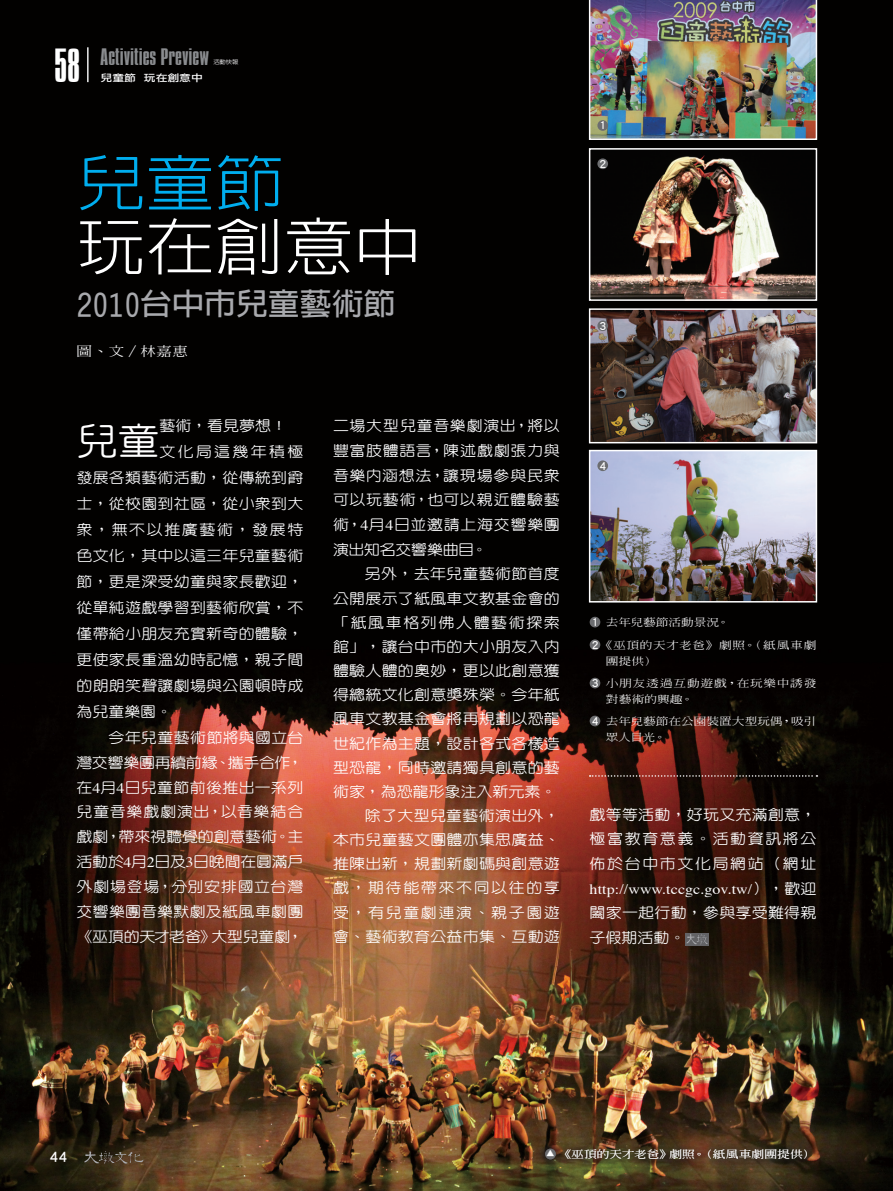
<style>
.page{position:relative;width:893px;height:1191px;background:#fff}
.page>*{position:absolute;margin:0;border:0;box-sizing:border-box;transform-origin:0 0}
.t1{font:300 62.25px "Lin Gothic";color:#fff;scale:1.11 1}
.t2{font:300 62.25px "Lin Gothic";color:#00aeef;scale:1.11 1}
.t3{font:300 41.25px "C029";color:#fff}
.內文_反白{font:500 37.35px "Yen Round";color:#fff;scale:1.11 1}
.t4{font:700 30.3px "Lin Gothic";color:#a8a9ad;scale:1.05 1}
.t5{font:300 20.55px "C029";color:#8a8c8f;scale:1.25 1}
.內文_反白-2{font:500 14.4px/24.2px "Yen Round";letter-spacing:.015em;color:#fff;text-align:justify;scale:1.11 1}
.t6{font:13.8px "Li Hei Pro";color:#fff}
.t7{font:500 12.75px "Inn Ming";color:#fff;scale:1.25 1}
.t8{font:10.65px "Li Hei Pro";color:#fff}
.t9{font:500 10.2px/16.5px "Inn Ming";letter-spacing:.05em;color:#fff;scale:1.25 1}
.t10{font:500 10.2px "Inn Ming";letter-spacing:.005em;color:#fff;scale:1.25 1}
.t11{font:500 10.2px/16.5px "Inn Ming";letter-spacing:-.015em;color:#fff;scale:1.25 1}
.t12{font:9.6px "Li Gothic Med";color:#fff;scale:1.22 1}
.t13{font:8.55px "Li Hei Pro";color:#fff}
.內文_反白-3{font:500 5.7px "Yen Round";color:#fff;scale:1.11 1}
.s1{font-family:"Times";font-weight:400}
.s2{font-family:"Inn Ming"}
.s3{font-family:"Li Hei Pro";font-weight:400;font-size:10.65px}
</style>
<div class="page">
<img style="left:0;top:0;width:893px;height:1191px">
<svg style="left:685px;top:932px;width:24px;height:13px"></svg>
<svg style="left:686px;top:933px;width:22px;height:11px"></svg>
<img style="left:592px;top:151px;width:222px;height:147px">
<div style="left:589px;top:148px;width:228px;height:153px;border:2px solid #fff"></div>
<img style="left:589px;top:0;width:228px;height:140px">
<img style="left:592px;top:311px;width:222px;height:129px">
<div style="left:589px;top:308px;width:228px;height:135px;border:2px solid #fff"></div>
<img style="left:592px;top:453px;width:222px;height:146px">
<div style="left:589px;top:450px;width:228px;height:152px;border:2px solid #fff"></div>
<div style="left:590px;top:639px;width:10px;height:11px;background:#6c6d70;border-radius:50%"></div>
<div style="left:590px;top:617px;width:10px;height:10px;background:#6c6d70;border-radius:50%"></div>
<div style="left:590px;top:677px;width:10px;height:11px;background:#6c6d70;border-radius:50%"></div>
<div style="left:590px;top:715px;width:10px;height:11px;background:#6c6d70;border-radius:50%"></div>
<svg style="left:590px;top:775px;width:227px;height:1px"></svg>
<div style="left:597px;top:120px;width:11px;height:11px;background:#6c6d70;border-radius:50%"></div>
<div style="left:597px;top:158px;width:11px;height:11px;background:#6c6d70;border-radius:50%"></div>
<div style="left:597px;top:320px;width:11px;height:11px;background:#6c6d70;border-radius:50%"></div>
<div style="left:597px;top:460px;width:11px;height:11px;background:#6c6d70;border-radius:50%"></div>
<svg style="left:535px;top:1138px;width:280px;height:29px;background:#47351e"></svg>
<div style="left:545px;top:1148px;width:11px;height:11px;background:#6c6d70;border-radius:50%"></div>
<svg style="left:84px;top:1151px;width:59px;height:12px"></svg>
<hr style="left:87px;top:47px;width:2px;height:35px;background:#fff">
<p class="t3" style="left:54px;top:42px;width:28px">58</p>
<p class="t5" style="left:100px;top:45px;width:89px">Activities Preview</p>
<p class="內文_反白-3" style="left:213px;top:59px;width:24px">活動快報</p>
<p class="t12" style="left:101px;top:73px;width:85px">兒童節 玩在創意中</p>
<p class="t2" style="left:77px;top:152px;width:188px">兒童節</p>
<p class="t1" style="left:77px;top:216px;width:313px">玩在創意中</p>
<p class="t4" style="left:77px;top:288px;width:305px">2010台中市兒童藝術節</p>
<p class="t7" style="left:77px;top:345px;width:91px">圖、文／林嘉惠</p>
<p class="t8" style="left:599px;top:120px;width:8px">1</p>
<p class="t8" style="left:599px;top:158px;width:8px">2</p>
<p class="t8" style="left:599px;top:320px;width:8px">3</p>
<p class="內文_反白" style="left:77px;top:422px;width:76px">兒童</p>
<p class="內文_反白-2" style="left:159px;top:414px;width:116px">藝術，看見夢想！</p>
<p class="內文_反白-2" style="left:77px;top:439px;width:206px;line-height:26px;text-indent:83px">文化局這幾年積極發展各類藝術活動，從傳統到爵士，從校園到社區，從小眾到大眾，無不以推廣藝術，發展特色文化，其中以這三年兒童藝術節，更是深受幼童與家長歡迎，從單純遊戲學習到藝術欣賞，不僅帶給小朋友充實新奇的體驗，更使家長重溫幼時記憶，親子間的朗朗笑聲讓劇場與公園頓時成為兒童樂園。</p>
<p class="內文_反白-2" style="left:77px;top:725px;width:206px;line-height:24.9px;text-indent:32px">今年兒童藝術節將與國立台灣交響樂團再續前緣、攜手合作，在<span class="s1">4</span>月<span class="s1">4</span>日兒童節前後推出一系列兒童音樂戲劇演出，以音樂結合戲劇，帶來視聽覺的創意藝術。主活動於<span class="s1">4</span>月<span class="s1">2</span>日及<span class="s1">3</span>日晚間在圓滿戶外劇場登場，分別安排國立台灣交響樂團音樂默劇及紙風車劇團<span class="s2">《</span>巫頂的天才老爸<span class="s2">》</span>大型兒童劇，</p>
<p class="內文_反白-2" style="left:333px;top:413px;width:206px;line-height:24.8px">二場大型兒童音樂劇演出，將以豐富肢體語言，陳述戲劇張力與音樂內涵想法，讓現場參與民眾可以玩藝術，也可以親近體驗藝術，<span class="s1">4</span>月<span class="s1">4</span>日並邀請上海交響樂團演出知名交響樂曲目。</p>
<p class="內文_反白-2" style="left:333px;top:562px;width:206px;text-indent:32px">另外，去年兒童藝術節首度公開展示了紙風車文教基金會的「紙風車格列佛人體藝術探索館」，讓台中市的大小朋友入內體驗人體的奧妙，更以此創意獲得總統文化創意獎殊榮。今年紙風車文教基金會將再規劃以恐龍世紀作為主題，設計各式各樣造型恐龍，同時邀請獨具創意的藝術家，為恐龍形象注入新元素。</p>
<p class="內文_反白-2" style="left:333px;top:803px;width:206px;text-indent:32px">除了大型兒童藝術演出外，本市兒童藝文團體亦集思廣益、推陳出新，規劃新劇碼與創意遊戲，期待能帶來不同以往的享受，有兒童劇連演、親子園遊會、藝術教育公益市集、互動遊</p>
<p class="內文_反白-2" style="left:590px;top:801px;width:206px;line-height:24.8px">戲等等活動，好玩又充滿創意，極富教育意義。活動資訊將公佈於台中市文化局網站（網址<span class="s1">http://www.tccgc.gov.tw/</span>），歡迎闔家一起行動，參與享受難得親子假期活動。</p>
<p class="t8" style="left:599px;top:460px;width:8px">4</p>
<p class="t8" style="left:592px;top:617px;width:8px">1</p>
<p class="t10" style="left:606px;top:617px;width:101px">去年兒藝節活動景況。</p>
<p class="t9" style="left:592px;top:636px;width:181px"><span class="s3">2</span>《巫頂的天才老爸》劇照。（紙風車劇</p>
<p class="t10" style="left:606px;top:656px;width:42px">團提供）</p>
<p class="t8" style="left:592px;top:678px;width:8px">3</p>
<p class="t9" style="left:606px;top:674px;width:170px">小朋友透過互動遊戲，在玩樂中誘發對藝術的興趣。</p>
<p class="t8" style="left:592px;top:715px;width:8px">4</p>
<p class="t11" style="left:606px;top:712px;width:170px">去年兒藝節在公園裝置大型玩偶，吸引眾人目光。</p>
<p class="t6" style="left:49px;top:1150px;width:19px">44</p>
<p class="t13" style="left:546px;top:1149px;width:10px">▲</p>
<p class="t10" style="left:558px;top:1149px;width:207px">《巫頂的天才老爸》劇照。（紙風車劇團提供）</p>
</div>
